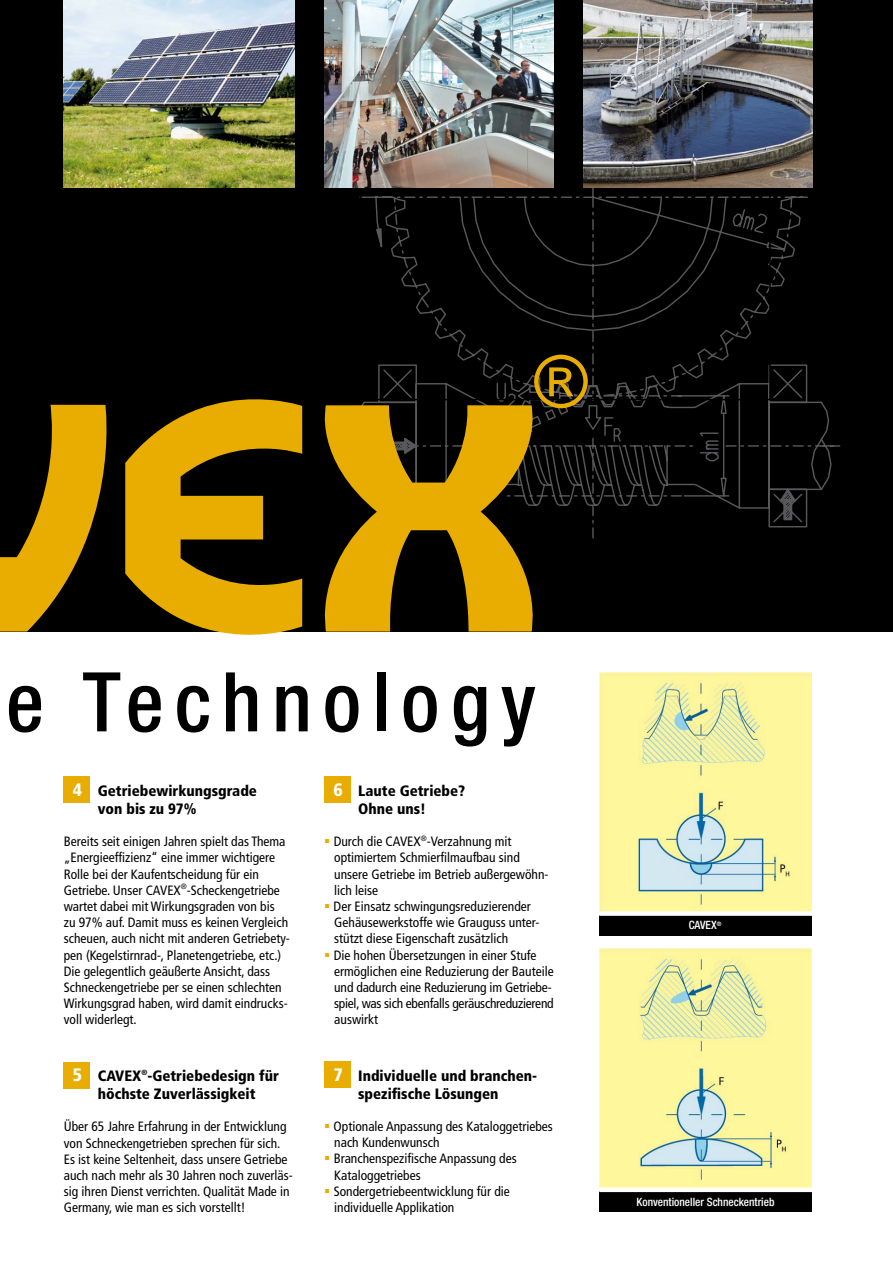
<style>
.page{position:relative;width:893px;height:1263px;background:#fff}
.page>*{position:absolute;margin:0;border:0;box-sizing:border-box;transform-origin:0 0}
.t1{font:72.75px "Arial";color:#e8ad00}
.t2{font:900 condensed 18px "Frutiger";color:#fff}
.t3{font:900 condensed 15px/18px "Frutiger";color:#000}
.t4{font:condensed 13.5px/16.2px "Frutiger";color:#000}
.t5{font:500 condensed 11.55px "Helvetica Neue";color:#fff}
.s1{color:#e8ad00}
</style>
<div class="page">
<div style="left:0;top:0;width:893px;height:631px;background:#000"></div>
<svg style="left:359px;top:187px;width:482px;height:352px"></svg>
<svg style="left:0;top:405px;width:107px;height:226px"></svg>
<svg style="left:313px;top:405px;width:232px;height:227px;fill:#e8ad00"></svg>
<svg style="left:125px;top:399px;width:177px;height:236px;fill:#e8ad00"></svg>
<svg style="left:9px;top:686px;width:32px;height:46px"></svg>
<svg style="left:83px;top:672px;width:37px;height:59px"></svg>
<svg style="left:129px;top:686px;width:32px;height:46px"></svg>
<svg style="left:177px;top:686px;width:32px;height:46px"></svg>
<svg style="left:226px;top:672px;width:31px;height:59px"></svg>
<svg style="left:277px;top:686px;width:31px;height:45px"></svg>
<svg style="left:325px;top:686px;width:33px;height:46px"></svg>
<div style="left:377px;top:672px;width:9px;height:59px;background:#000"></div>
<svg style="left:404px;top:686px;width:33px;height:46px"></svg>
<svg style="left:454px;top:686px;width:32px;height:60px"></svg>
<svg style="left:501px;top:687px;width:34px;height:60px"></svg>
<img style="left:64px;top:0;width:230px;height:188px">
<img style="left:584px;top:0;width:228px;height:188px">
<img style="left:324px;top:0;width:230px;height:188px">
<div style="left:64px;top:777px;width:26px;height:26px;background:#e8ad00"></div>
<div style="left:324px;top:777px;width:27px;height:26px;background:#e8ad00"></div>
<div style="left:324px;top:1062px;width:27px;height:26px;background:#e8ad00"></div>
<div style="left:64px;top:1062px;width:26px;height:26px;background:#e8ad00"></div>
<img style="left:599px;top:948px;width:213px;height:239px">
<div style="left:599px;top:1191px;width:213px;height:21px;background:#000"></div>
<div style="left:599px;top:1187px;width:213px;height:5px;background:#fff"></div>
<img style="left:599px;top:672px;width:213px;height:239px">
<div style="left:599px;top:915px;width:213px;height:21px;background:#000"></div>
<div style="left:599px;top:911px;width:213px;height:5px;background:#fff"></div>
<h1 class="t1" style="left:534px;top:334px;width:55px">®</h1>
<h2 class="t2" style="left:333px;top:779px;width:11px">6</h2>
<h2 class="t2" style="left:73px;top:779px;width:11px">4</h2>
<p class="t3" style="left:358px;top:781px;width:108px">Laute Getriebe?<br>Ohne uns!</p>
<p class="t4" style="left:334px;top:833px;width:216px;text-indent:-10px"><span class="s1">▪</span> Durch die CAVEX<sup>®</sup>-Verzahnung mit optimiertem Schmierfilmaufbau sind unsere Getriebe im Betrieb außergewöhn&shy;lich leise</p>
<p class="t4" style="left:334px;top:898px;width:207px;text-indent:-10px"><span class="s1">▪</span> Der Einsatz schwingungsreduzierender<br>Gehäusewerkstoffe wie Grauguss unter&shy;stützt diese Eigenschaft zusätzlich</p>
<p class="t4" style="left:334px;top:947px;width:221px;text-indent:-10px"><span class="s1">▪</span> Die hohen Übersetzungen in einer Stufe ermöglichen eine Reduzierung der Bauteile und dadurch eine Reduzierung im Getriebe&shy;spiel, was sich ebenfalls geräuschreduzierend auswirkt</p>
<p class="t3" style="left:98px;top:781px;width:161px">Getriebewirkungsgrade von bis zu 97%</p>
<p class="t4" style="left:64px;top:833px;width:228px">Bereits seit einigen Jahren spielt das Thema „Energieeffizienz“ eine immer wichtigere Rolle bei der Kaufentscheidung für ein Getriebe. Unser CAVEX<sup>®</sup>-Scheckengetriebe wartet dabei mit Wirkungsgraden von bis<br>zu 97% auf. Damit muss es keinen Vergleich scheuen, auch nicht mit anderen Getriebety&shy;pen (Kegelstirnrad-, Planetengetriebe, etc.)<br>Die gelegentlich geäußerte Ansicht, dass Schneckengetriebe per se einen schlechten Wirkungsgrad haben, wird damit eindrucks&shy;voll widerlegt.</p>
<p class="t3" style="left:98px;top:1067px;width:183px">CAVEX<sup>®</sup>-Getriebedesign für</p>
<h2 class="t2" style="left:333px;top:1064px;width:11px">7</h2>
<p class="t3" style="left:98px;top:1085px;width:159px">höchste Zuverlässigkeit</p>
<p class="t4" style="left:64px;top:1119px;width:231px">Über 65 Jahre Erfahrung in der Entwicklung von Schneckengetrieben sprechen für sich.<br>Es ist keine Seltenheit, dass unsere Getriebe auch nach mehr als 30 Jahren noch zuverläs&shy;sig ihren Dienst verrichten. Qualität Made in Germany, wie man es sich vorstellt!</p>
<h2 class="t2" style="left:73px;top:1064px;width:11px">5</h2>
<p class="t3" style="left:358px;top:1066px;width:180px">Individuelle und branchen&shy;spezifische Lösungen</p>
<p class="t4" style="left:334px;top:1118px;width:220px;text-indent:-10px"><span class="s1">▪</span> Optionale Anpassung des Kataloggetriebes nach Kundenwunsch</p>
<p class="t4" style="left:334px;top:1151px;width:184px;text-indent:-10px"><span class="s1">▪</span> Branchenspezifische Anpassung des<br>Kataloggetriebes</p>
<p class="t4" style="left:334px;top:1183px;width:177px;text-indent:-10px"><span class="s1">▪</span> Sondergetriebeentwicklung für die individuelle Applikation</p>
<p class="t5" style="left:689px;top:918px;width:34px">CAVEX<sup>®</sup></p>
<p class="t5" style="left:636px;top:1195px;width:139px">Konventioneller Schneckentrieb</p>
</div>
